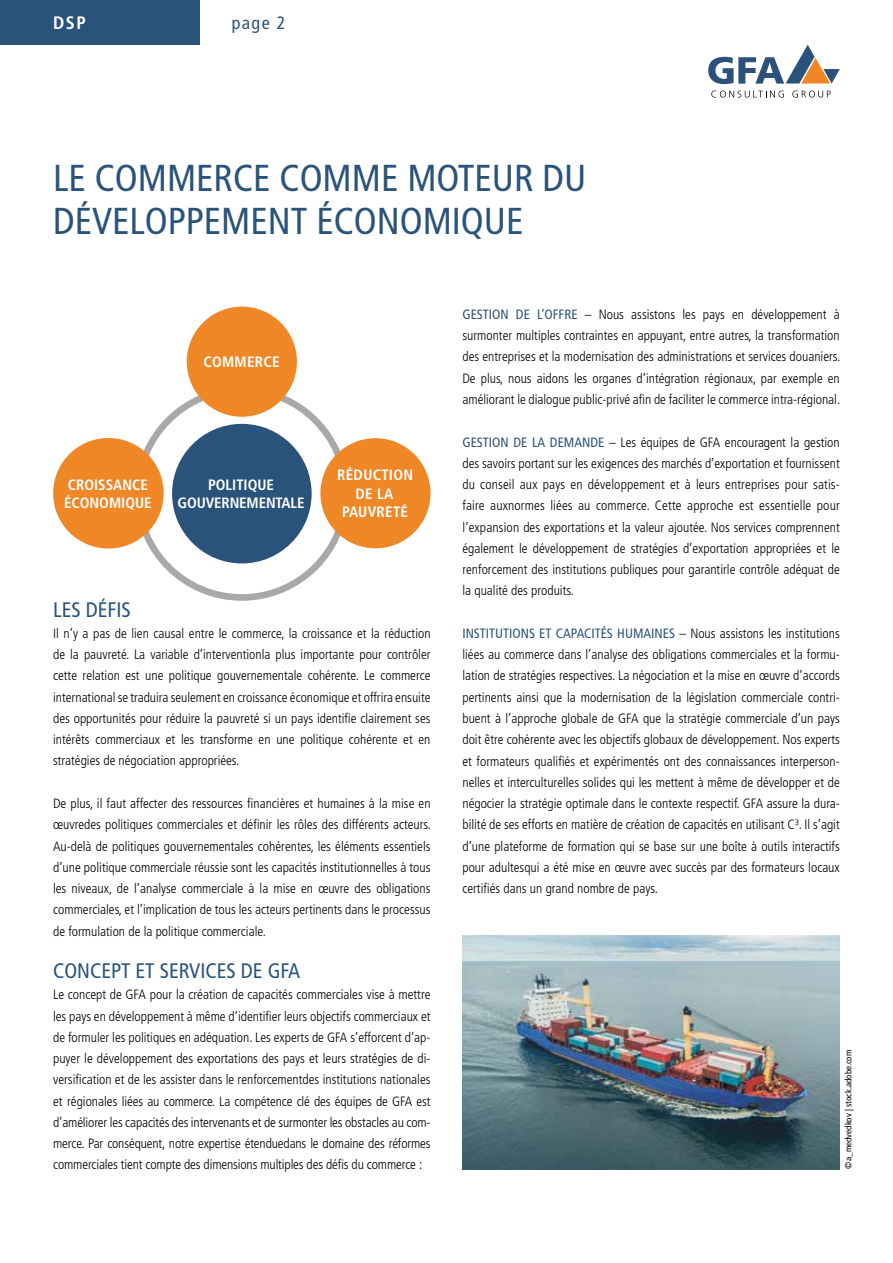
<style>
.page{position:relative;width:893px;height:1263px;background:#fff}
.page>*{position:absolute;margin:0;border:0;box-sizing:border-box;transform-origin:0 0}
.t1{font:condensed 37.5px/42.5px "Frutiger LT Std";color:#2a537b}
.t2{font:condensed 21px "Frutiger LT Std";color:#2a537b}
.t3{font:condensed 18px "Frutiger LT Std";color:#2a537b}
.t4{font:700 condensed 18px "Frutiger LT Std";color:#fff}
.t5{font:700 condensed 15px/18px "Frutiger LT Std";color:#fff}
.t6{font:700 condensed 15px/18px "Frutiger LT Std";letter-spacing:.02em;color:#fff;text-align:center}
.t7{font:300 condensed 13.5px/21.3px "Frutiger LT Std";color:#000;text-align:justify}
.t8{font:condensed 9px "Frutiger LT Std";color:#000}
.s1{font-weight:400;color:#2a537b}
</style>
<div class="page">
<div style="left:0;top:0;width:200px;height:45px;background:#2a537b"></div>
<svg style="left:711px;top:91px;width:73px;height:7px"></svg>
<svg style="left:792px;top:91px;width:39px;height:7px"></svg>
<svg style="left:708px;top:45px;width:132px;height:39px"></svg>
<div style="left:53px;top:438px;width:111px;height:110px;background:#ef8726;border-radius:50%"></div>
<div style="left:320px;top:438px;width:111px;height:110px;background:#ef8726;border-radius:50%"></div>
<div style="left:187px;top:307px;width:110px;height:110px;background:#ef8726;border-radius:50%"></div>
<div style="left:172px;top:424px;width:140px;height:139px;background:#2a537b;border-radius:50%"></div>
<img style="left:462px;top:935px;width:378px;height:234px">
<h3 class="t4" style="left:53px;top:12px;width:34px">DSP</h3>
<h3 class="t3" style="left:232px;top:12px;width:55px">page 2</h3>
<h1 class="t1" style="left:53px;top:157px;width:535px">LE COMMERCE COMME MOTEUR DU<br>DÉVELOPPEMENT ÉCONOMIQUE</h1>
<p class="t6" style="left:203px;top:353px;width:78px">COMMERCE</p>
<p class="t5" style="left:64px;top:475px;width:89px">CROISSANCE<br>ÉCONOMIQUE</p>
<p class="t6" style="left:337px;top:466px;width:78px">RÉDUCTION<br>DE LA<br>PAUVRETÉ</p>
<p class="t5" style="left:178px;top:476px;width:129px;text-align:center">POLITIQUE<br>GOUVERNEMENTALE</p>
<h2 class="t2" style="left:53px;top:597px;width:79px">LES DÉFIS</h2>
<p class="t7" style="left:53px;top:623px;width:379px">Il n’y a pas de lien causal entre le commerce, la croissance et la réduction de la pauvreté. La variable d’interventionla plus importante pour contrôler cette relation est une politique gouvernementale cohérente. Le commerce international se traduira seulement en croissance économique et offrira ensuite des opportunités pour réduire la pauvreté si un pays identifie clairement ses intérêts commerciaux et les transforme en une politique cohérente et en stratégies de négociation appropriées.</p>
<p class="t7" style="left:53px;top:793px;width:379px">De plus, il faut affecter des ressources financières et humaines à la mise en œuvredes politiques commerciales et définir les rôles des différents acteurs.<br>Au-delà de politiques gouvernementales cohérentes, les éléments essentiels d’une politique commerciale réussie sont les capacités institutionnelles à tous les niveaux, de l’analyse commerciale à la mise en œuvre des obligations commerciales, et l’implication de tous les acteurs pertinents dans le processus de formulation de la politique commerciale.</p>
<h2 class="t2" style="left:53px;top:958px;width:249px">CONCEPT ET SERVICES DE GFA</h2>
<p class="t7" style="left:53px;top:984px;width:379px">Le concept de GFA pour la création de capacités commerciales vise à mettre les pays en développement à même d’identifier leurs objectifs commerciaux et de formuler les politiques en adéquation. Les experts de GFA s’efforcent d’ap&shy;puyer le développement des exportations des pays et leurs stratégies de di&shy;versification et de les assister dans le renforcementdes institutions nationales et régionales liées au commerce. La compétence clé des équipes de GFA est d’améliorer les capacités des intervenants et de surmonter les obstacles au com&shy;merce. Par conséquent, notre expertise étenduedans le domaine des réformes commerciales tient compte des dimensions multiples des défis du commerce :</p>
<p class="t7" style="left:462px;top:304px;width:379px"><span class="s1">GESTION DE L’OFFRE</span> – Nous assistons les pays en développement à surmonter multiples contraintes en appuyant, entre autres, la transformation des entreprises et la modernisation des administrations et services douaniers.<br>De plus, nous aidons les organes d’intégration régionaux, par exemple en améliorant le dialogue public-privé afin de faciliter le commerce intra-régional.</p>
<p class="t7" style="left:462px;top:431px;width:379px"><span class="s1">GESTION DE LA DEMANDE</span> – Les équipes de GFA encouragent la gestion des savoirs portant sur les exigences des marchés d’exportation et fournissent du conseil aux pays en développement et à leurs entreprises pour satis&shy;faire auxnormes liées au commerce. Cette approche est essentielle pour l’expansion des exportations et la valeur ajoutée. Nos services comprennent également le développement de stratégies d’exportation appropriées et le renforcement des institutions publiques pour garantirle contrôle adéquat de la qualité des produits.</p>
<p class="t7" style="left:462px;top:623px;width:379px"><span class="s1">INSTITUTIONS ET CAPACITÉS HUMAINES</span> – Nous assistons les institutions liées au commerce dans l’analyse des obligations commerciales et la formu&shy;lation de stratégies respectives. La négociation et la mise en œuvre d’accords pertinents ainsi que la modernisation de la législation commerciale contri&shy;buent à l’approche globale de GFA que la stratégie commerciale d’un pays doit être cohérente avec les objectifs globaux de développement. Nos experts et formateurs qualifiés et expérimentés ont des connaissances interperson&shy;nelles et interculturelles solides qui les mettent à même de développer et de négocier la stratégie optimale dans le contexte respectif. GFA assure la dura&shy;bilité de ses efforts en matière de création de capacités en utilisant C³. Il s’agit d’une plateforme de formation qui se base sur une boîte à outils interactifs pour adultesqui a été mise en œuvre avec succès par des formateurs locaux certifiés dans un grand nombre de pays.</p>
<p class="t8" style="left:843px;top:1169px;width:121px;rotate:-90deg">©a_medvedkov | stock.adobe.com</p>
</div>
